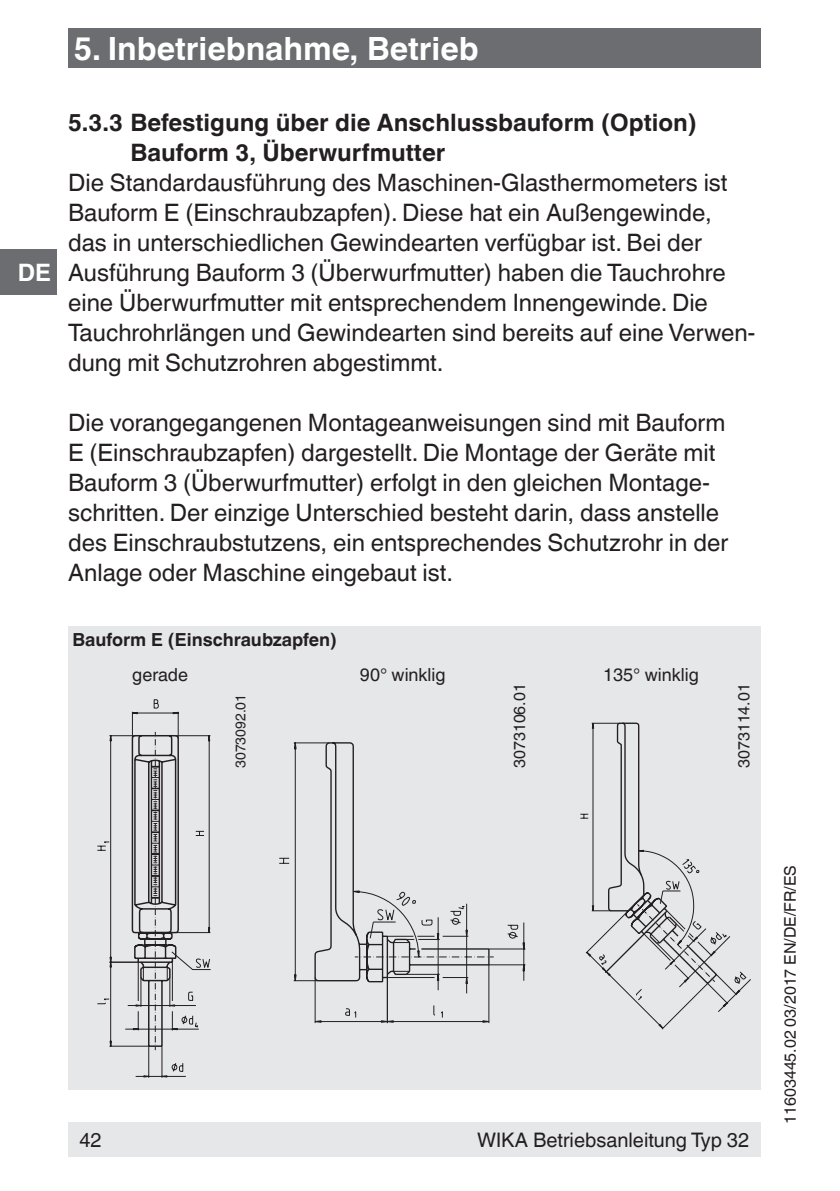
<style>
.page{position:relative;width:840px;height:1191px;background:#fff}
.page>*{position:absolute;margin:0;border:0;box-sizing:border-box;transform-origin:0 0}
.t1{font:700 32px "Helvetica World";color:#fff}
.t2{font:24px/30px "Helvetica World";color:#231f20}
.t3{font:700 24px/30px "Helvetica World";color:#231f20}
.t4{font:700 24px "Helvetica World";color:#fff}
.t5{font:20px "Helvetica World";color:#231f20}
.t6{font:18px "Helvetica World";color:#231f20}
.t7{font:700 18px "Helvetica World";color:#231f20}
.t8{font:16px "Helvetica World";color:#231f20}
.t9{font:14px "Helvetica World";color:#231f20}
</style>
<div class="page">
<div style="left:68px;top:1123px;width:692px;height:34px;background:#e6e7e9"></div>
<div style="left:0;top:249px;width:57px;height:46px;background:#6c6d70"></div>
<div style="left:68px;top:28px;width:692px;height:40px;background:#6c6d70"></div>
<div style="left:68px;top:626px;width:692px;height:464px;background:#e6e7e9"></div>
<svg style="left:580px;top:722px;width:171px;height:308px"></svg>
<svg style="left:293px;top:742px;width:232px;height:240px"></svg>
<svg style="left:313px;top:742px;width:177px;height:149px"></svg>
<svg style="left:279px;top:857px;width:10px;height:7px"></svg>
<svg style="left:506px;top:924px;width:12px;height:15px"></svg>
<svg style="left:304px;top:891px;width:195px;height:132px"></svg>
<svg style="left:97px;top:699px;width:113px;height:373px"></svg>
<h1 class="t1" style="left:74px;top:30px;width:406px">5. Inbetriebnahme, Betrieb</h1>
<p class="t4" style="left:18px;top:258px;width:35px">DE</p>
<p class="t3" style="left:130px;top:107px;width:567px;text-indent:-62px">5.3.3 Befestigung über die Anschlussbauform (Option)<br>Bauform 3, Überwurfmutter</p>
<p class="t2" style="left:68px;top:167px;width:688px">Die Standardausführung des Maschinen-Glasthermometers ist Bauform E (Einschraubzapfen). Diese hat ein Außengewinde, das in unterschiedlichen Gewindearten verfügbar ist. Bei der Ausführung Bauform 3 (Überwurfmutter) haben die Tauchrohre eine Überwurfmutter mit entsprechendem Innengewinde. Die Tauchrohrlängen und Gewindearten sind bereits auf eine Verwen&shy;dung mit Schutzrohren abgestimmt.</p>
<p class="t2" style="left:68px;top:407px;width:661px">Die vorangegangenen Montageanweisungen sind mit Bauform E (Einschraubzapfen) dargestellt. Die Montage der Geräte mit Bauform 3 (Überwurfmutter) erfolgt in den gleichen Montage&shy;schritten. Der einzige Unterschied besteht darin, dass anstelle des Einschraubstutzens, ein entsprechendes Schutzrohr in der Anlage oder Maschine eingebaut ist.</p>
<p class="t7" style="left:72px;top:629px;width:266px">Bauform E (Einschraubzapfen)</p>
<p class="t6" style="left:132px;top:664px;width:57px">gerade</p>
<p class="t6" style="left:360px;top:664px;width:87px">90° winklig</p>
<p class="t6" style="left:602px;top:664px;width:97px">135° winklig</p>
<p class="t9" style="left:232px;top:768px;width:75px;rotate:-90deg">3073092.01</p>
<p class="t8" style="left:510px;top:768px;width:86px;rotate:-90deg">3073106.01</p>
<p class="t8" style="left:734px;top:768px;width:86px;rotate:-90deg">3073114.01</p>
<p class="t5" style="left:79px;top:1128px;width:24px">42</p>
<p class="t5" style="left:477px;top:1128px;width:273px">WIKA Betriebsanleitung Typ 32</p>
<p class="t8" style="left:780px;top:1123px;width:260px;rotate:-90deg">11603445.02 03/2017 EN/DE/FR/ES</p>
</div>
